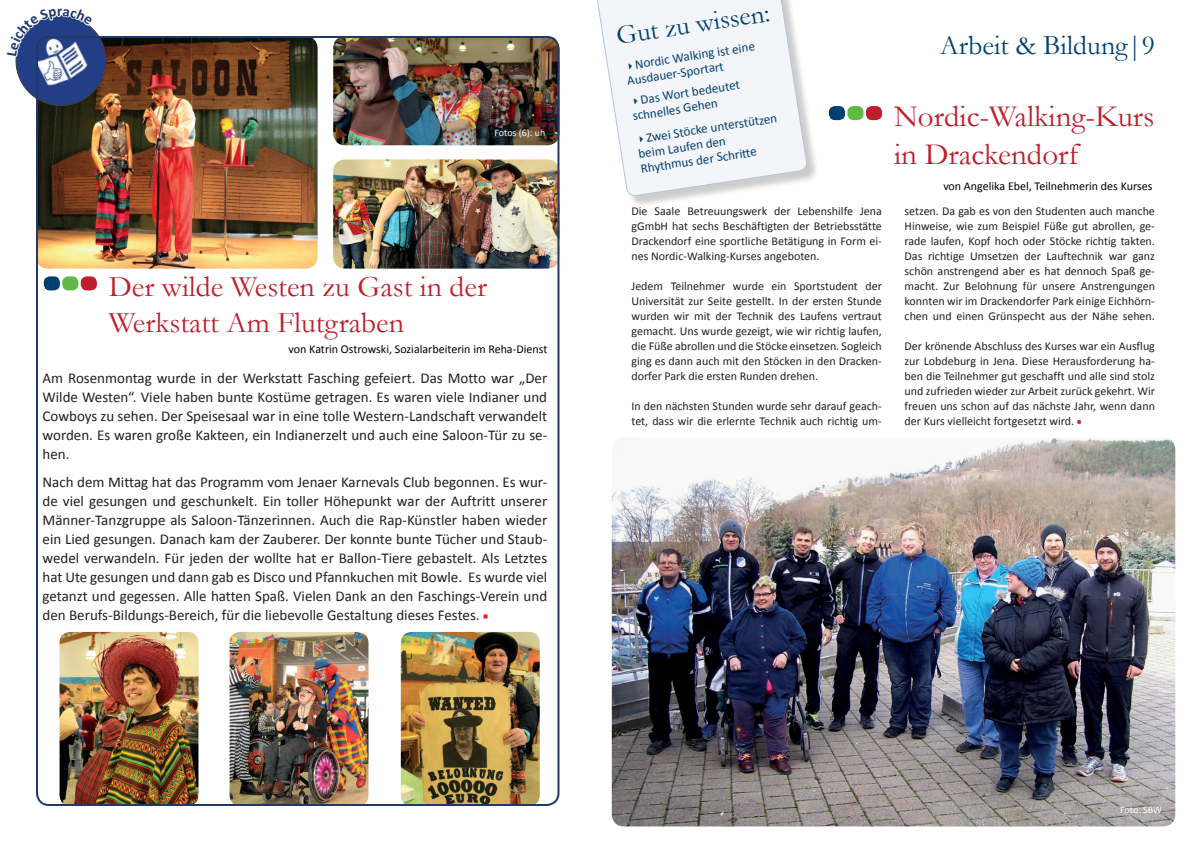
<style>
.page{position:relative;width:1191px;height:842px;background:#fff}
.page>*{position:absolute;margin:0;border:0;box-sizing:border-box;transform-origin:0 0}
.t1{font:31px/37.2px "Garamond";color:#be1f2b}
.t2{font:30px/36px "Garamond";color:#be1f2b}
.t3{font:28px "Garamond";color:#004071}
.t4{font:27px "Garamond";color:#004071}
.t5{font:15px/19px "Calibri";color:#231f20;text-align:justify}
.t6{font:13px/14.9px "Calibri";color:#004071}
.t7{font:12px/15px "Calibri";color:#231f20;text-align:justify}
.t8{font:12px "Calibri";color:#000}
.t9{font:10px "Calibri";letter-spacing:-.005em;color:#fff}
.s1{font-family:"Minion Pro";font-size:14px;color:#ec1b29}
.s2{font-family:"Minion Pro";color:#be1f2b}
</style>
<div class="page">
<img style="left:612px;top:437px;width:563px;height:389px">
<div style="left:847px;top:106px;width:16px;height:14px;background:#60bb46;border-radius:6px"></div>
<div style="left:829px;top:106px;width:16px;height:14px;background:#004071;border-radius:6px"></div>
<div style="left:866px;top:106px;width:16px;height:14px;background:#be1f2b;border-radius:6px"></div>
<div style="left:592px;top:0;width:227px;height:208px;background:#231f20;opacity:.75"></div>
<svg style="left:592px;top:0;width:215px;height:201px"></svg>
<div style="left:62px;top:276px;width:16px;height:14px;background:#60bb46;border-radius:6px"></div>
<div style="left:44px;top:276px;width:16px;height:14px;background:#004071;border-radius:6px"></div>
<div style="left:81px;top:276px;width:16px;height:14px;background:#be1f2b;border-radius:6px"></div>
<img style="left:39px;top:39px;width:278px;height:230px">
<img style="left:333px;top:36px;width:226px;height:109px">
<img style="left:333px;top:159px;width:223px;height:110px">
<img style="left:60px;top:632px;width:138px;height:171px">
<img style="left:229px;top:632px;width:139px;height:171px">
<img style="left:401px;top:632px;width:139px;height:171px">
<svg style="left:15px;top:15px;width:97px;height:117px"></svg>
<p class="t9" style="left:494px;top:126px;width:52px">Fotos (6): uh</p>
<h2 class="t2" style="left:109px;top:268px;width:380px">Der wilde Westen zu Gast in der<br>Werkstatt Am Flutgraben</h2>
<p class="t5" style="left:43px;top:369px;width:506px">Am Rosenmontag wurde in der Werkstatt Fasching gefeiert. Das Motto war „Der Wilde Westen“. Viele haben bunte Kostüme getragen. Es waren viele Indianer und Cowboys zu sehen. Der Speisesaal war in eine tolle Western-Landschaft verwandelt worden. Es waren große Kakteen, ein Indianerzelt und auch eine Saloon-Tür zu se&shy;hen.</p>
<p class="t5" style="left:43px;top:472px;width:506px">Nach dem Mittag hat das Programm vom Jenaer Karnevals Club begonnen. Es wur&shy;de viel gesungen und geschunkelt. Ein toller Höhepunkt war der Auftritt unserer Männer-Tanzgruppe als Saloon-Tänzerinnen. Auch die Rap-Künstler haben wieder ein Lied gesungen. Danach kam der Zauberer. Der konnte bunte Tücher und Staub&shy;wedel verwandeln. Für jeden der wollte hat er Ballon-Tiere gebastelt. Als Letztes hat Ute gesungen und dann gab es Disco und Pfannkuchen mit Bowle. Es wurde viel getanzt und gegessen. Alle hatten Spaß. Vielen Dank an den Faschings-Verein und den Berufs-Bildungs-Bereich, für die liebevolle Gestaltung dieses Festes. <span class="s1">■</span></p>
<p class="t8" style="left:289px;top:342px;width:260px">von Katrin Ostrowski, Sozialarbeiterin im Reha-Dienst</p>
<h3 class="t4" style="left:614px;top:18px;width:157px;rotate:-9deg">Gut zu wissen:</h3>
<p class="t6" style="left:624px;top:59px;width:133px;rotate:-9deg">✔Nordic Walking ist eine<br>Ausdauer-Sportart</p>
<p class="t6" style="left:629px;top:94px;width:112px;rotate:-9deg">✔Das Wort bedeutet schnelles Gehen</p>
<p class="t6" style="left:635px;top:132px;width:144px;rotate:-9deg">✔Zwei Stöcke unterstützen beim Laufen den<br>Rhythmus der Schritt e</p>
<p class="t7" style="left:631px;top:204px;width:252px">Die Saale Betreuungswerk der Lebenshilfe Jena gGmbH hat sechs Beschäftigten der Betriebsstätte Drackendorf eine sportliche Betätigung in Form ei&shy;nes Nordic-Walking-Kurses angeboten.</p>
<p class="t7" style="left:631px;top:279px;width:252px">Jedem Teilnehmer wurde ein Sportstudent der Universität zur Seite gestellt. In der ersten Stunde wurden wir mit der Technik des Laufens vertraut gemacht. Uns wurde gezeigt, wie wir richtig laufen, die Füße abrollen und die Stöcke einsetzen. Sogleich ging es dann auch mit den Stöcken in den Dracken&shy;dorfer Park die ersten Runden drehen.</p>
<p class="t7" style="left:631px;top:399px;width:252px">In den nächsten Stunden wurde sehr darauf geach&shy;tet, dass wir die erlernte Technik auch richtig um-</p>
<h3 class="t3" style="left:940px;top:27px;width:216px">Arbeit &amp; Bildung|9</h3>
<h1 class="t1" style="left:894px;top:97px;width:262px">Nordic-Walking-Kurs in Drackendorf</h1>
<p class="t8" style="left:943px;top:179px;width:210px">von Angelika Ebel, Teilnehmerin des Kurses</p>
<p class="t7" style="left:904px;top:204px;width:252px">setzen. Da gab es von den Studenten auch manche Hinweise, wie zum Beispiel Füße gut abrollen, ge&shy;rade laufen, Kopf hoch oder Stöcke richtig takten.<br>Das richtige Umsetzen der Lauftechnik war ganz schön anstrengend aber es hat dennoch Spaß ge&shy;macht. Zur Belohnung für unsere Anstrengungen konnten wir im Drackendorfer Park einige Eichhörn&shy;chen und einen Grünspecht aus der Nähe sehen.</p>
<p class="t7" style="left:904px;top:339px;width:252px">Der krönende Abschluss des Kurses war ein Ausflug zur Lobdeburg in Jena. Diese Herausforderung ha&shy;ben die Teilnehmer gut geschafft und alle sind stolz und zufrieden wieder zur Arbeit zurück gekehrt. Wir freuen uns schon auf das nächste Jahr, wenn dann der Kurs vielleicht fortgesetzt wird. <span class="s2">■</span></p>
<p class="t9" style="left:1120px;top:804px;width:44px">Foto: SBW</p>
</div>
